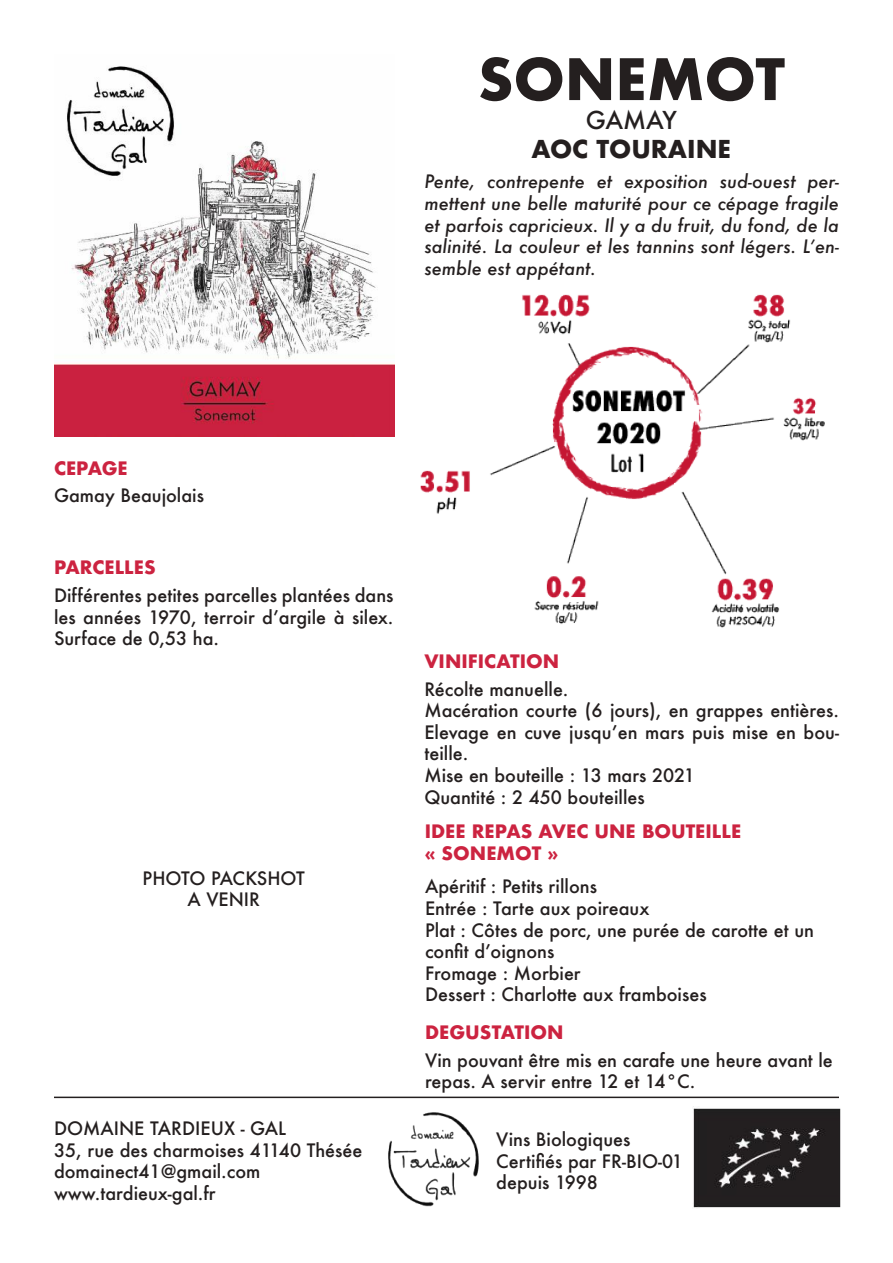
<style>
.page{position:relative;width:893px;height:1263px;background:#fff}
.page>*{position:absolute;margin:0;border:0;box-sizing:border-box;transform-origin:0 0}
.t1{font:700 55.5px "Futura";color:#241f1f}
.t2{font:700 24px "Futura";color:#241f1f}
.t3{font:500 24px "Futura";letter-spacing:-.015em;color:#241f1f}
.t4{font:500 18px/21.6px "Futura";color:#241f1f}
.t5{font:italic 500 18px/21.6px "Futura";color:#241f1f;text-align:justify}
.t6{font:700 18px/21.6px "Futura";color:#cc2340}
</style>
<div class="page">
<img style="left:54px;top:66px;width:340px;height:371px">
<img style="left:693px;top:1108px;width:148px;height:100px">
<img style="left:388px;top:1112px;width:91px;height:95px">
<img style="left:420px;top:294px;width:405px;height:334px">
<hr style="left:54px;top:1096px;width:785px;height:2px;background:#241f1f">
<h1 class="t1" style="left:478px;top:39px;width:309px">SONEMOT</h1>
<h2 class="t3" style="left:586px;top:103px;width:92px">GAMAY</h2>
<h2 class="t2" style="left:531px;top:131px;width:201px">AOC TOURAINE</h2>
<p class="t5" style="left:424px;top:171px;width:416px">Pente, contrepente et exposition sud-ouest per&shy;mettent une belle maturité pour ce cépage fragile et parfois capricieux. Il y a du fruit, du fond, de la salinité. La couleur et les tannins sont légers. L’en&shy;semble est appétant.</p>
<p class="t6" style="left:54px;top:457px;width:75px">CEPAGE</p>
<p class="t4" style="left:54px;top:485px;width:152px">Gamay Beaujolais</p>
<p class="t6" style="left:54px;top:557px;width:103px">PARCELLES</p>
<p class="t4" style="left:54px;top:584px;width:341px;text-align:justify">Différentes petites parcelles plantées dans les années 1970, terroir d’argile à silex.<br>Surface de 0,53 ha.</p>
<p class="t4" style="left:143px;top:867px;width:164px;text-align:center">PHOTO PACKSHOT<br>A VENIR</p>
<p class="t4" style="left:54px;top:1117px;width:310px">DOMAINE TARDIEUX - GAL<br>35, rue des charmoises 41140 Thésée domainect41@gmail.com www.tardieux-gal.fr</p>
<p class="t6" style="left:424px;top:650px;width:136px">VINIFICATION</p>
<p class="t4" style="left:424px;top:678px;width:416px">Récolte manuelle.<br>Macération courte (6 jours), en grappes entières.<br>Elevage en cuve jusqu’en mars puis mise en bou&shy;teille.<br>Mise en bouteille : 13 mars 2021<br>Quantité : 2 450 bouteilles</p>
<p class="t6" style="left:425px;top:820px;width:318px">IDEE REPAS AVEC UNE BOUTEILLE « SONEMOT »</p>
<p class="t4" style="left:425px;top:876px;width:391px">Apéritif : Petits rillons<br>Entrée : Tarte aux poireaux<br>Plat : Côtes de porc, une purée de carotte et un confit d’oignons<br>Fromage : Morbier<br>Dessert : Charlotte aux framboises</p>
<p class="t6" style="left:425px;top:1021px;width:140px">DEGUSTATION</p>
<p class="t4" style="left:425px;top:1049px;width:409px">Vin pouvant être mis en carafe une heure avant le repas. A servir entre 12 et 14°C.</p>
<p class="t4" style="left:496px;top:1128px;width:188px">Vins Biologiques<br>Certifiés par FR-BIO-01 depuis 1998</p>
</div>
